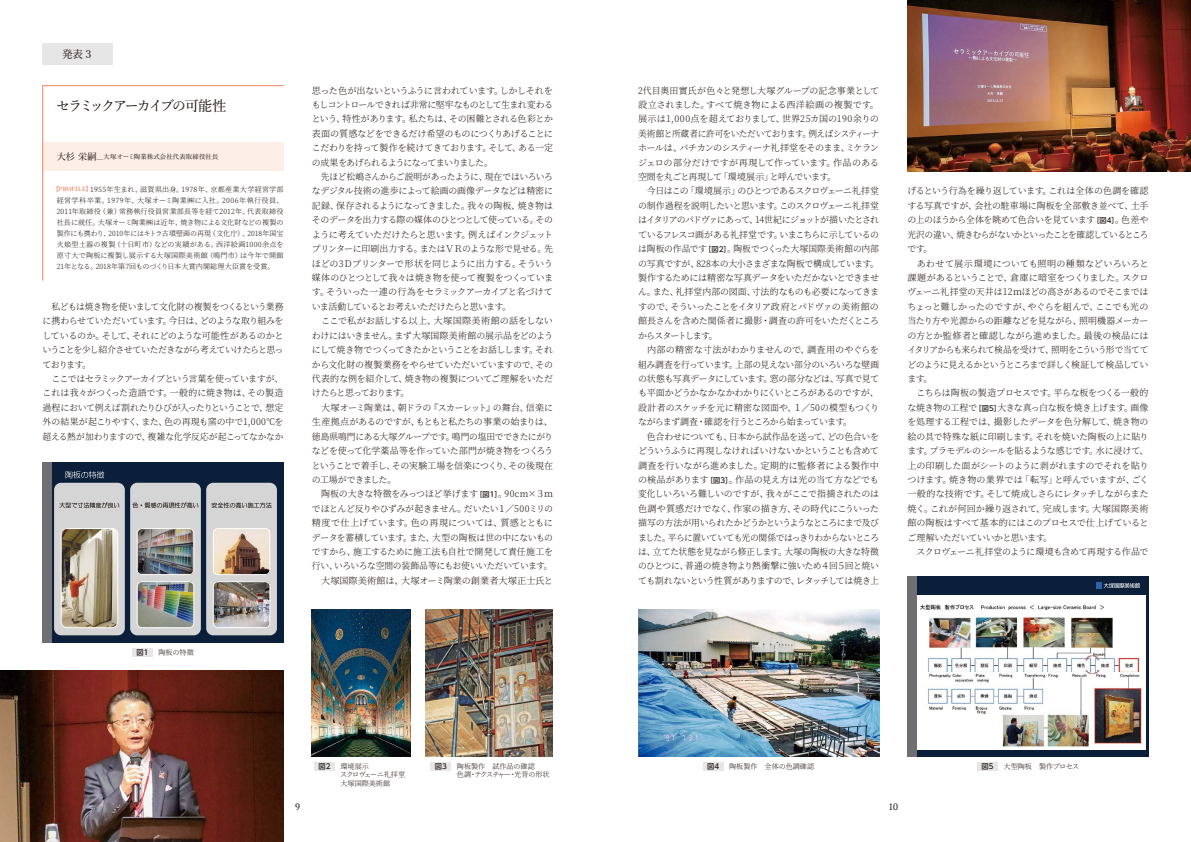
<style>
.page{position:relative;width:1191px;height:842px;background:#fff}
.page>*{position:absolute;margin:0;border:0;box-sizing:border-box;transform-origin:0 0}
.t1{font:500 14.2px "Yu Min";letter-spacing:-.14em;color:#221815}
.t2{font:500 10.6px "Yu Min 36 p Kn";color:#221815}
.t3{font:9.2px "PT Serif";color:#221815}
.t4{font:300 9.1px/14.4px "Source Han Serif";letter-spacing:-.035em;color:#221815}
.t5{font:300 9.1px/14.4px "Source Han Serif";letter-spacing:-.035em;color:#221815;scale:.96 1}
.t6{font:500 7.2px "UD Shin Go Pr 6 N";color:#221815}
.t7{font:300 7.1px/11.1px "Source Han Serif";color:#221815}
.t8{font:300 7.1px "Source Han Serif";letter-spacing:-.025em;color:#221815}
.t9{font:500 6.4px "Yu Min";letter-spacing:.02em;color:#221815}
.s1{font-size:9.2px}
.s2{font-family:"Yu Min";font-weight:800;font-size:5.7px;color:#ef8462}
.s3{font-family:"UD Shin Go Pr 6 N";font-weight:500;font-size:7.2px}
</style>
<div class="page">
<svg style="left:42px;top:85px;width:242px;height:196px"></svg>
<div style="left:43px;top:43px;width:70px;height:21px;background:#e6e6e6"></div>
<div style="left:43px;top:462px;width:240px;height:181px;background:#0b1f3a"></div>
<div style="left:43px;top:462px;width:9px;height:181px;background:#6e6e74"></div>
<div style="left:54px;top:483px;width:71px;height:152px;background:#d5d5d6;border-radius:7px"></div>
<svg style="left:59px;top:502px;width:60px;height:6px"></svg>
<img style="left:62px;top:530px;width:54px;height:97px">
<div style="left:61px;top:528px;width:57px;height:100px;border:1px solid #fff;border-radius:6px"></div>
<div style="left:130px;top:483px;width:71px;height:152px;background:#d5d5d6;border-radius:7px"></div>
<svg style="left:132px;top:502px;width:66px;height:6px"></svg>
<img style="left:137px;top:530px;width:55px;height:45px">
<div style="left:137px;top:528px;width:57px;height:47px;border:1px solid #fff;border-radius:5px"></div>
<img style="left:137px;top:583px;width:57px;height:45px">
<div style="left:137px;top:581px;width:57px;height:47px;border:1px solid #fff;border-radius:5px"></div>
<div style="left:206px;top:483px;width:71px;height:152px;background:#d5d5d6;border-radius:7px"></div>
<svg style="left:211px;top:502px;width:61px;height:6px"></svg>
<img style="left:213px;top:528px;width:57px;height:47px">
<div style="left:213px;top:528px;width:57px;height:47px;border:1px solid #fff;border-radius:5px"></div>
<img style="left:213px;top:583px;width:57px;height:45px">
<div style="left:213px;top:581px;width:57px;height:47px;border:1px solid #fff;border-radius:5px"></div>
<svg style="left:66px;top:471px;width:38px;height:7px"></svg>
<div style="left:132px;top:648px;width:21px;height:9px;background:#e6e6e6"></div>
<img style="left:312px;top:610px;width:99px;height:146px">
<img style="left:425px;top:610px;width:128px;height:146px">
<img style="left:638px;top:610px;width:241px;height:146px">
<div style="left:314px;top:762px;width:21px;height:8px;background:#e6e6e6"></div>
<div style="left:430px;top:762px;width:21px;height:8px;background:#e6e6e6"></div>
<div style="left:703px;top:762px;width:20px;height:8px;background:#e6e6e6"></div>
<img style="left:0;top:670px;width:284px;height:172px">
<img style="left:907px;top:0;width:284px;height:171px">
<div style="left:907px;top:576px;width:241px;height:181px;background:#0b1f3a"></div>
<div style="left:907px;top:576px;width:9px;height:181px;background:#6e6e74"></div>
<svg style="left:1103px;top:583px;width:37px;height:5px"></svg>
<div style="left:1095px;top:582px;width:6px;height:7px;background:#2a62ae"></div>
<img style="left:918px;top:595px;width:227px;height:154px">
<div style="left:977px;top:762px;width:21px;height:9px;background:#e6e6e6"></div>
<p class="t2" style="left:62px;top:44px;width:33px">発表３</p>
<h1 class="t1" style="left:56px;top:93px;width:172px">セラミックアーカイブの可能性</h1>
<p class="t9" style="left:57px;top:151px;width:163px"><span class="s1">大杉 栄嗣</span>＿大塚オーミ陶業株式会社代表取締役社長</p>
<p class="t7" style="left:57px;top:184px;width:228px;text-align:justify;text-indent:-4px"><span class="s2">【PROFILE】</span>1955年生まれ、滋賀県出身。1978年、京都産業大学経営学部経営学科卒業。1979年、大塚オーミ陶業㈱に入社。2006年執行役員、2011年取締役（兼）常務執行役員営業部長等を経て2012年、代表取締役社長に就任。大塚オーミ陶業㈱は近年、焼き物による文化財などの複製の製作にも携わり、2010年にはキトラ古墳壁画の再現（文化庁）、2018年国宝火焔型土器の複製（十日町市）などの実績がある。西洋絵画1000余点を原寸大で陶板に複製し展示する大塚国際美術館（鳴門市）は今年で開館21年となる。2018年第7回ものづくり日本大賞内閣総理大臣賞を受賞。</p>
<p class="t5" style="left:43px;top:299px;width:252px;text-indent:9px">私どもは焼き物を使いまして文化財の複製をつくるという業務に携わらせていただいています。今日は、どのような取り組みをしているのか。そして、それにどのような可能性があるのかということを少し紹介させていただきながら考えていけたらと思っております。<br>　ここではセラミックアーカイブという言葉を使っていますが、これは我々がつくった造語です。一般的に焼き物は、その製造過程において例えば割れたりひびが入ったりということで、想定外の結果が起こりやすく、また、色の再現も窯の中で1,000℃を超える熱が加わりますので、複雑な化学反応が起こってなかなか</p>
<p class="t6" style="left:136px;top:647px;width:13px">図1</p>
<p class="t7" style="left:158px;top:647px;width:37px">陶板の特徴</p>
<p class="t4" style="left:312px;top:83px;width:242px;text-align:justify">思った色が出ないというふうに言われています。しかしそれをもしコントロールできれば非常に堅牢なものとして生まれ変わるという、特性があります。私たちは、その困難とされる色彩とか表面の質感などをできるだけ希望のものにつくりあげることにこだわりを持って製作を続けてきております。そして、ある一定の成果をあげられるようになってまいりました。</p>
<p class="t5" style="left:312px;top:170px;width:252px;text-indent:9px">先ほど松嶋さんからご説明があったように、現在ではいろいろなデジタル技術の進歩によって絵画の画像データなどは精密に記録、保存されるようになってきました。我々の陶板、焼き物はそのデータを出力する際の媒体のひとつとして使っている。そのように考えていただけたらと思います。例えばインクジェットプリンターに印刷出力する。またはＶＲのような形で見せる。先ほどの3Ｄプリンターで形状を同じように出力する。そういう媒体のひとつとして我々は焼き物を使って複製をつくっています。そういった一連の行為をセラミックアーカイブと名づけていま活動しているとお考えいただけたらと思います。<br>　ここで私がお話しする以上、大塚国際美術館の話をしないわけにはいきません。まず大塚国際美術館の展示品をどのようにして焼き物でつくってきたかということをお話しします。それから文化財の複製業務をやらせていただいていますので、その代表的な例を紹介して、焼き物の複製についてご理解をいただけたらと思っております。<br>　大塚オーミ陶業は、朝ドラの『スカーレット』の舞台、信楽に生産拠点があるのですが、もともと私たちの事業の始まりは、徳島県鳴門にある大塚グループです。鳴門の塩田でできたにがりなどを使って化学薬品等を作っていた部門が焼き物をつくろうということで着手し、その実験工場を信楽につくり、その後現在の工場ができました。<br>　陶板の大きな特徴をみっつほど挙げます<span class="s3">［図1］</span>。90cm×３ｍでほとんど反りやひずみが起きません。だいたい１／500ミリの精度で仕上げています。色の再現については、質感とともにデータを蓄積しています。また、大型の陶板は世の中にないものですから、施工するために施工法も自社で開発して責任施工を行い、いろいろな空間の装飾品等にもお使いいただいています。　大塚国際美術館は、大塚オーミ陶業の創業者大塚正士氏と</p>
<p class="t4" style="left:638px;top:83px;width:242px">2代目奥田實氏が色々と発想し大塚グループの記念事業として設立されました。すべて焼き物による西洋絵画の複製です。展示は1,000点を超えておりまして、世界25カ国の190余りの美術館と所蔵者に許可をいただいております。例えばシスティーナホールは、バチカンのシスティーナ礼拝堂をそのまま、ミケランジェロの部分だけですが再現して作っています。作品のある空間を丸ごと再現して「環境展示」と呼んでいます。<br>　今日はこの「環境展示」のひとつであるスクロヴェーニ礼拝堂の制作過程を説明したいと思います。このスクロヴェーニ礼拝堂はイタリアのパドヴァにあって、14世紀にジョットが描いたとされているフレスコ画がある礼拝堂です。いまこちらに示しているのは陶板の作品です<span class="s3">［図2］</span>。陶板でつくった大塚国際美術館の内部の写真ですが、828本の大小さまざまな陶板で構成しています。製作するためには精密な写真データをいただかないとできません。また、礼拝堂内部の図面、寸法的なものも必要になってきますので、そういったことをイタリア政府とパドヴァの美術館の館長さんを含めた関係者に撮影・調査の許可をいただくところからスタートします。</p>
<p class="t4" style="left:638px;top:343px;width:242px;text-indent:9px">内部の精密な寸法がわかりませんので、調査用のやぐらを組み調査を行っています。上部の見えない部分のいろいろな壁画の状態も写真データにしています。窓の部分などは、写真で見ても平面かどうかなかなかわかりにくいところがあるのですが、設計者のスケッチを元に精密な図面や、１／50の模型もつくりながらまず調査・確認を行うところから始まっています。<br>　色合わせについても、日本から試作品を送って、どの色合いをどういうふうに再現しなければいけないかということも含めて調査を行いながら進めました。定期的に監修者による製作中の検品があります<span class="s3">［図3］</span>。作品の見え方は光の当て方などでも変化しいろいろ難しいのですが、我々がここで指摘されたのは色調や質感だけでなく、作家の描き方、その時代にこういった描写の方法が用いられたかどうかというようなところにまで及びました。平らに置いていても光の関係ではっきりわからないところは、立てた状態を見ながら修正します。大塚の陶板の大きな特徴のひとつに、普通の焼き物より熱衝撃に強いため４回５回と焼いても割れないという性質がありますので、レタッチしては焼き上</p>
<p class="t4" style="left:907px;top:184px;width:242px;text-align:justify">げるという行為を繰り返しています。これは全体の色調を確認する写真ですが、会社の駐車場に陶板を全部敷き並べて、土手の上のほうから全体を眺めて色合いを見ています<span class="s3">［図4］</span>。色差や光沢の違い、焼きむらがないかといったことを確認しているところです。</p>
<p class="t4" style="left:907px;top:256px;width:242px;text-indent:9px">あわせて展示環境についても照明の種類などいろいろと課題があるということで、倉庫に暗室をつくりました。スクロヴェーニ礼拝堂の天井は12ｍほどの高さがあるのでそこまではちょっと難しかったのですが、やぐらを組んで、ここでも光の当たり方や光源からの距離などを見ながら、照明機器メーカーの方とか監修者と確認しながら進めました。最後の検品にはイタリアからも来られて検品を受けて、照明をこういう形で当ててどのように見えるかというところまで詳しく検証して検品しています。<br>　こちらは陶板の製造プロセスです。平らな板をつくる一般的な焼き物の工程で<span class="s3">［図5］</span>大きな真っ白な板を焼き上げます。画像を処理する工程では、撮影したデータを色分解して、焼き物の絵の具で特殊な紙に印刷します。それを焼いた陶板の上に貼ります。プラモデルのシールを貼るような感じです。水に浸けて、上の印刷した面がシートのように剥がれますのでそれを貼りつけます。焼き物の業界では「転写」と呼んでいますが、ごく一般的な技術です。そして焼成しさらにレタッチしながらまた焼く。これが何回か繰り返されて、完成します。大塚国際美術館の陶板はすべて基本的にはこのプロセスで仕上げているとご理解いただいていいかと思います。<br>　スクロヴェーニ礼拝堂のように環境も含めて再現する作品で</p>
<p class="t6" style="left:318px;top:760px;width:13px">図2</p>
<p class="t7" style="left:340px;top:762px;width:66px;line-height:8.5px">環境展示<br>スクロヴェーニ礼拝堂大塚国際美術館</p>
<p class="t6" style="left:435px;top:760px;width:13px">図3</p>
<p class="t7" style="left:457px;top:762px;width:94px;line-height:8.5px">陶板製作　試作品の確認　色調・テクスチャー・光背の形状</p>
<p class="t6" style="left:707px;top:760px;width:13px">図4</p>
<p class="t7" style="left:729px;top:761px;width:86px">陶板製作　全体の色調確認</p>
<p class="t6" style="left:981px;top:761px;width:13px">図5</p>
<p class="t8" style="left:1003px;top:763px;width:77px">大型陶板　製作プロセス</p>
<p class="t3" style="left:295px;top:800px;width:6px">9</p>
<p class="t3" style="left:888px;top:800px;width:11px">10</p>
</div>
